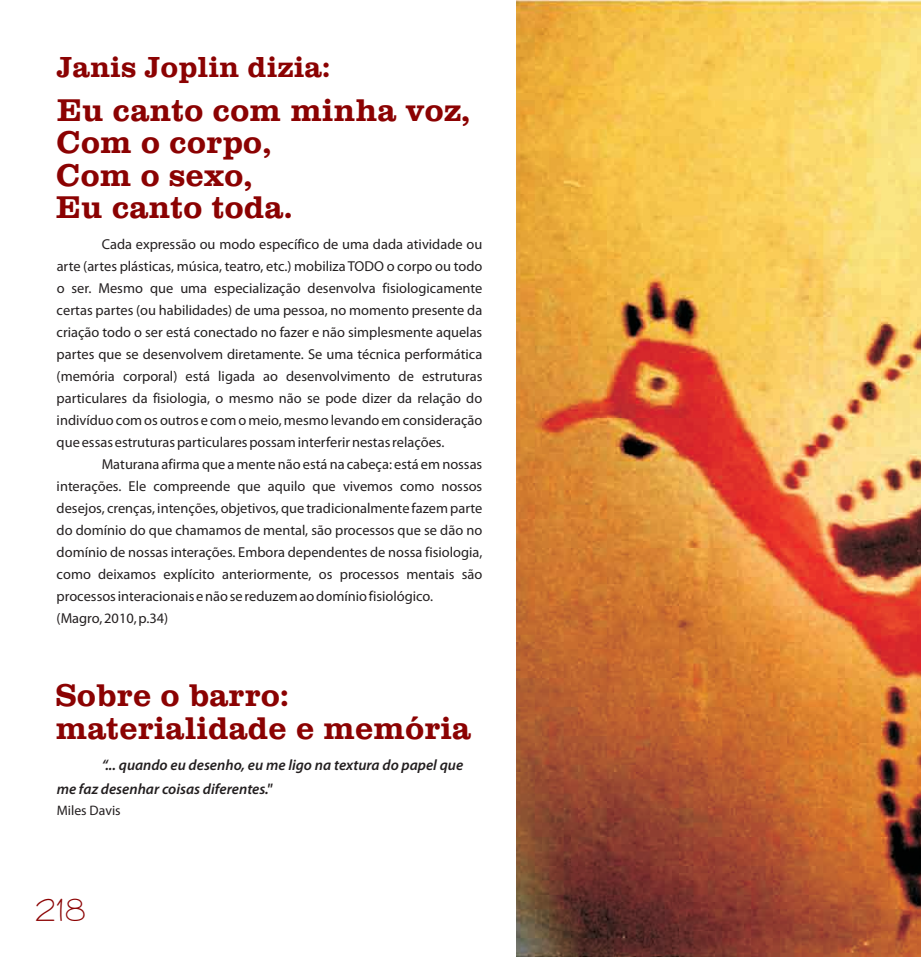
<style>
.page{position:relative;width:921px;height:957px;background:#fff}
.page>*{position:absolute;margin:0;border:0;box-sizing:border-box;transform-origin:0 0}
.t1{font:32.5px/32.4px "Clarendon";letter-spacing:-.005em;color:#8b0202}
.t2{font:30px "Clarendon";color:#8b0202}
.t3{font:30px "Bookworm";color:#8b0202}
.t4{font:italic 600 15px/23.4px "Myriad Pro";color:#231f20}
.t5{font:14.38px/22px "Myriad Pro";color:#231f20;text-align:justify}
.t6{font:13.75px "Myriad Pro";color:#231f20}
</style>
<div class="page">
<img style="left:516px;top:0;width:404px;height:957px">
<h2 class="t2" style="left:57px;top:56px;width:275px">Janis Joplin dizia:</h2>
<h1 class="t1" style="left:55px;top:97px;width:416px">Eu canto com minha voz,<br>Com o corpo,<br>Com o sexo,<br>Eu canto toda.</h1>
<p class="t5" style="left:57px;top:234px;width:427px;text-indent:45px">Cada expressão ou modo específico de uma dada atividade ou arte (artes plásticas, música, teatro, etc.) mobiliza TODO o corpo ou todo o ser. Mesmo que uma especialização desenvolva fisiologicamente certas partes (ou habilidades) de uma pessoa, no momento presente da criação todo o ser está conectado no fazer e não simplesmente aquelas partes que se desenvolvem diretamente. Se uma técnica performática (memória corporal) está ligada ao desenvolvimento de estruturas particulares da fisiologia, o mesmo não se pode dizer da relação do indivíduo com os outros e com o meio, mesmo levando em consideração que essas estruturas particulares possam interferir nestas relações.</p>
<p class="t5" style="left:57px;top:454px;width:427px;text-align:left;text-indent:45px">Maturana afirma que a mente não está na cabeça: está em nossas interações. Ele compreende que aquilo que vivemos como nossos desejos, crenças, intenções, objetivos, que tradicionalmente fazem parte do domínio do que chamamos de mental, são processos que se dão no domínio de nossas interações. Embora dependentes de nossa fisiologia, como deixamos explícito anteriormente, os processos mentais são processos interacionais e não se reduzem ao domínio fisiológico.<br>(Magro, 2010, p.34)</p>
<h1 class="t1" style="left:55px;top:681px;width:417px;line-height:33.2px">Sobre o barro: materialidade e memória</h1>
<p class="t4" style="left:57px;top:755px;width:408px;text-indent:45px">“... quando eu desenho, eu me ligo na textura do papel que me faz desenhar coisas diferentes."</p>
<p class="t6" style="left:57px;top:804px;width:65px">Miles Davis</p>
<h2 class="t3" style="left:35px;top:899px;width:53px">218</h2>
</div>
